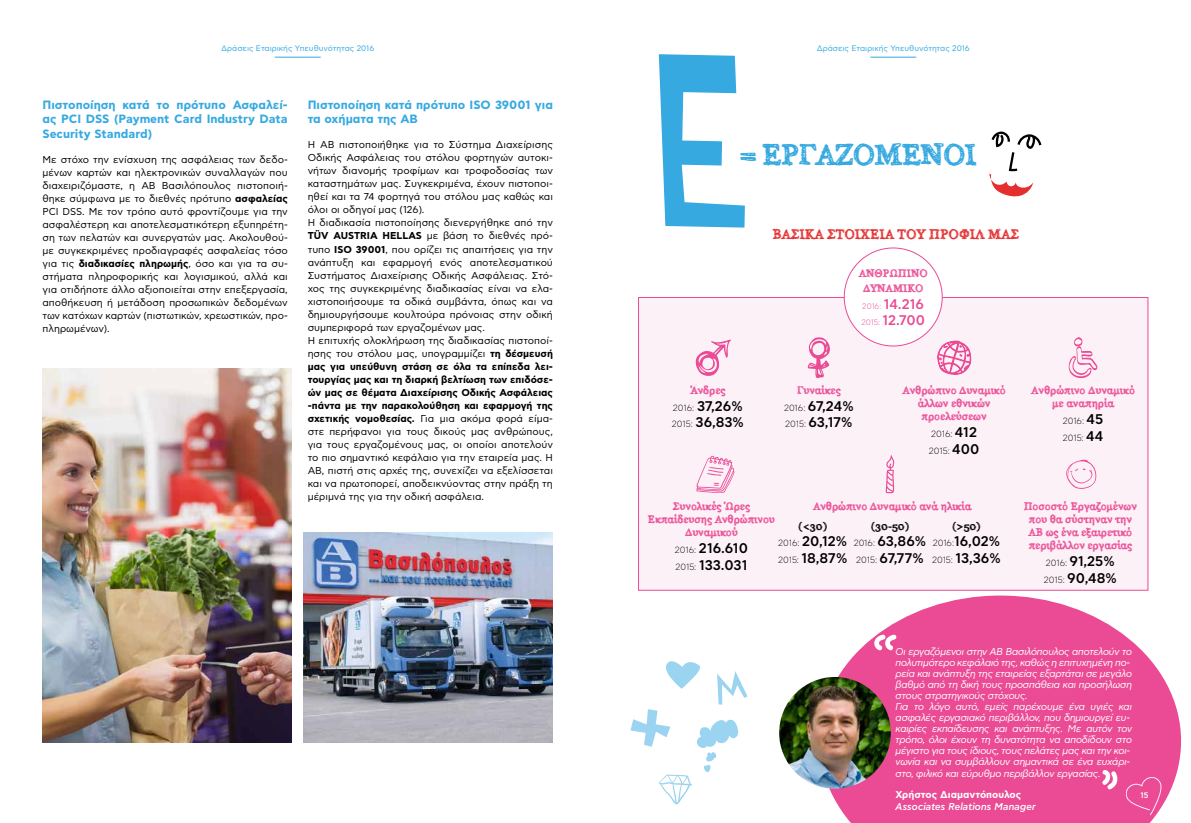
<style>
.page{position:relative;width:1191px;height:823px;background:#fff}
.page>*{position:absolute;margin:0;border:0;box-sizing:border-box;transform-origin:0 0}
.t1{font:61.5px "CF Menelaos";color:#fff}
.t2{font:58.7px "CF Menelaos";color:#fff}
.t3{font:30px "Alabama";letter-spacing:-.02em;color:#36a9e1}
.t4{font:500 14px/16.8px "CF Asty Std";color:#000}
.t5{font:14px "Alabama";color:#e52e2e}
.t6{font:500 14px/16.8px "CF Asty Std";color:#ea4b94}
.t7{font:700 12px/14.4px "CF Asty Std";color:#36a9e1;text-align:justify}
.t8{font:11px/13.2px "Alabama";color:#ea4b94;text-align:center}
.t9{font:11px "Alabama";color:#000}
.t10{font:10px/13px "CF Asty Std";color:#000;text-align:justify}
.t11{font:italic 10px/11px "CF Asty Std";letter-spacing:-.03em;color:#fff}
.t12{font:italic 500 10px "CF Asty Std";color:#fff}
.t13{font:700 10px "CF Asty Std";color:#fff}
.t14{font:300 9px/16.8px "CF Asty Std";color:#000}
.t15{font:8px "CF Asty Std";color:#36a9e1}
.t16{font:500 8px "CF Asty Std";color:#fff}
.s1{font-weight:700}
.s2{font-weight:300;font-size:8px}
.s3{font-weight:500;font-size:14px}
.s4{font-weight:300;font-size:9px}
</style>
<div class="page">
<svg style="left:819px;top:595px;width:362px;height:227px;fill:#ea4b94"></svg>
<img style="left:779px;top:676px;width:111px;height:112px;border-radius:56px">
<img style="left:43px;top:369px;width:249px;height:373px">
<img style="left:304px;top:532px;width:249px;height:210px">
<svg style="left:659px;top:54px;width:86px;height:173px"></svg>
<svg style="left:989px;top:131px;width:53px;height:66px"></svg>
<div style="left:638px;top:296px;width:511px;height:295px;background:#fdf1f8"></div>
<div style="left:844px;top:248px;width:98px;height:98px;background:#fff;border-radius:50%"></div>
<svg style="left:696px;top:455px;width:39px;height:38px"></svg>
<svg style="left:695px;top:339px;width:36px;height:38px"></svg>
<svg style="left:808px;top:337px;width:22px;height:41px"></svg>
<svg style="left:936px;top:319px;width:35px;height:62px"></svg>
<svg style="left:1067px;top:336px;width:31px;height:42px"></svg>
<svg style="left:885px;top:455px;width:9px;height:38px"></svg>
<svg style="left:1065px;top:459px;width:31px;height:29px"></svg>
<svg style="left:630px;top:661px;width:117px;height:143px"></svg>
<svg style="left:1126px;top:776px;width:35px;height:40px"></svg>
<hr style="left:275px;top:57px;width:46px;height:1px;background:#36a9e1">
<hr style="left:870px;top:57px;width:46px;height:1px;background:#36a9e1">
<p class="t15" style="left:221px;top:44px;width:155px">Δράσεις Εταιρικής Yπευθυνότητας 2016</p>
<p class="t15" style="left:816px;top:44px;width:155px">Δράσεις Εταιρικής Yπευθυνότητας 2016</p>
<p class="t7" style="left:43px;top:98px;width:247px">Πιστοποίηση κατά το πρότυπο Ασφαλεί&shy;ας PCI DSS (Payment Card Industry Data Security Standard)</p>
<p class="t10" style="left:43px;top:153px;width:247px">Με στόχο την ενίσχυση της ασφάλειας των δεδο&shy;μένων καρτών και ηλεκτρονικών συναλλαγών που διαχειριζόμαστε, η ΑΒ Βασιλόπουλος πιστοποιή&shy;θηκε σύμφωνα με το διεθνές πρότυπο <span class="s1">ασφαλείας </span>PCI DSS. Με τον τρόπο αυτό φροντίζουμε για την ασφαλέστερη και αποτελεσματικότερη εξυπηρέτη&shy;ση των πελατών και συνεργατών μας. Ακολουθού&shy;με συγκεκριμένες προδιαγραφές ασφαλείας τόσο για τις <span class="s1">διαδικασίες πληρωμής</span>, όσο και για τα συ&shy;στήματα πληροφορικής και λογισμικού, αλλά και για οτιδήποτε άλλο αξιοποιείται στην επεξεργασία, αποθήκευση ή μετάδοση προσωπικών δεδομένων των κατόχων καρτών (πιστωτικών, χρεωστικών, προ&shy;πληρωμένων).</p>
<p class="t7" style="left:308px;top:98px;width:247px">Πιστοποίηση κατά πρότυπο ISO 39001 για τα οχήματα της ΑB</p>
<p class="t10" style="left:308px;top:139px;width:247px;text-align:left">Η ΑΒ πιστοποιήθηκε για το Σύστημα Διαχείρισης Οδικής Ασφάλειας του στόλου φορτηγών αυτοκι&shy;νήτων διανομής τροφίμων και τροφοδοσίας των καταστημάτων μας. Συγκεκριμένα, έχουν πιστοποι&shy;ηθεί και τα 74 φορτηγά του στόλου μας καθώς και όλοι οι οδηγοί μας (126).<br>H διαδικασία πιστοποίησης διενεργήθηκε από την <span class="s1">TÜV AUSTRIA HELLAS</span> με βάση το διεθνές πρό&shy;τυπο <span class="s1">ISO 39001</span>, που ορίζει τις απαιτήσεις για την ανάπτυξη και εφαρμογή ενός αποτελεσματικού Συστήματος Διαχείρισης Οδικής Ασφάλειας. Στό&shy;χος της συγκεκριμένης διαδικασίας είναι να ελα&shy;χιστοποιήσουμε τα οδικά συμβάντα, όπως και να δημιουργήσουμε κουλτούρα πρόνοιας στην οδική συμπεριφορά των εργαζομένων μας.<br>Η επιτυχής ολοκλήρωση της διαδικασίας πιστοποί&shy;ησης του στόλου μας, υπογραμμίζει <span class="s1">τη δέσμευσή μας για υπεύθυνη στάση σε όλα τα επίπεδα λει&shy;τουργίας μας και τη διαρκή βελτίωση των επιδόσε&shy;ών μας σε θέματα Διαχείρισης Οδικής Ασφάλειας -πάντα με την παρακολούθηση και εφαρμογή της σχετικής νομοθεσίας.</span> Για μια ακόμα φορά είμα&shy;στε περήφανοι για τους δικούς μας ανθρώπους, για τους εργαζομένους μας, οι οποίοι αποτελούν το πιο σημαντικό κεφάλαιο για την εταιρεία μας. Η ΑΒ, πιστή στις αρχές της, συνεχίζει να εξελίσσεται και να πρωτοπορεί, αποδεικνύοντας στην πράξη τη μέριμνά της για την οδική ασφάλεια.</p>
<h3 class="t3" style="left:738px;top:136px;width:239px">= ΕΡΓΑΖΟΜΕΝΟΙ</h3>
<h3 class="t5" style="left:772px;top:225px;width:248px">ΒΑΣΙΚΆ ΣΤΟΙΧΕΊΑ ΤΟΥ ΠΡΟΦΊΛ ΜΑΣ</h3>
<p class="t8" style="left:858px;top:266px;width:71px;line-height:14.4px">ΑΝΘΡΏΠΙΝΟ<br>ΔΥΝΑΜΙΚΌ</p>
<h3 class="t6" style="left:861px;top:296px;width:65px"><span class="s2">2016:</span> 14.216<br><span class="s2">2015:</span> 12.700</h3>
<p class="t8" style="left:902px;top:383px;width:105px">Ανθρώπινο Δυναμικό άλλων εθνικών προελεύσεων</p>
<p class="t14" style="left:929px;top:425px;width:52px">2016: <span class="s3">412<br></span>2015: <span class="s3">400</span></p>
<p class="t8" style="left:797px;top:383px;width:45px">Γυναίκες</p>
<h3 class="t4" style="left:784px;top:398px;width:71px"><span class="s4">2016:</span> 67,24%<br><span class="s4">2015:</span> 63,17%</h3>
<p class="t8" style="left:1031px;top:383px;width:105px">Ανθρώπινο Δυναμικό με αναπηρία</p>
<p class="t14" style="left:1062px;top:412px;width:42px">2016: <span class="s3">45<br></span>2015: <span class="s3">44</span></p>
<p class="t8" style="left:690px;top:383px;width:37px">Άνδρες</p>
<h3 class="t4" style="left:672px;top:398px;width:73px"><span class="s4">2016:</span> 37,26%<br><span class="s4">2015:</span> 36,83%</h3>
<p class="t8" style="left:648px;top:499px;width:128px">Συνολικές Ώρες<br>Εκπαίδευσης Ανθρώπινου<br>Δυναμικού</p>
<h3 class="t4" style="left:675px;top:540px;width:75px"><span class="s4">2016:</span> 216.610<br><span class="s4">2015:</span> 133.031</h3>
<p class="t8" style="left:813px;top:499px;width:160px">Ανθρώπινο Δυναμικό ανά ηλικία</p>
<p class="t8" style="left:1023px;top:499px;width:115px">Ποσοστό Εργαζομένων που θα σύστηναν την<br>ΑΒ ως ένα εξαιρετικό περιβάλλον εργασίας</p>
<h3 class="t4" style="left:1043px;top:553px;width:75px"><span class="s4">2016:</span> 91,25%<br><span class="s4">2015:</span> 90,48%</h3>
<p class="t9" style="left:798px;top:518px;width:30px">(&lt;30)</p>
<h3 class="t4" style="left:778px;top:533px;width:71px"><span class="s4">2016:</span> 20,12%<br><span class="s4">2015:</span> 18,87%</h3>
<p class="t9" style="left:871px;top:518px;width:39px">(30-50)</p>
<h3 class="t4" style="left:853px;top:533px;width:74px"><span class="s4">2016:</span> 63,86%<br><span class="s4">2015:</span> 67,77%</h3>
<p class="t9" style="left:952px;top:518px;width:29px">(&gt;50)</p>
<h3 class="t4" style="left:932px;top:533px;width:70px"><span class="s4">2016:</span>16,02%<br><span class="s4">2015:</span> 13,36%</h3>
<h1 class="t1" style="left:871px;top:617px;width:28px">‘‘</h1>
<p class="t11" style="left:895px;top:646px;width:238px">Οι εργαζόμενοι στην ΑΒ Βασιλόπουλος αποτελούν το πολυτιμότερο κεφάλαιό της, καθώς η επιτυχημένη πο&shy;ρεία και ανάπτυξη της εταιρείας εξαρτάται σε μεγάλο βαθμό από τη δική τους προσπάθεια και προσήλωση στους στρατηγικούς στόχους.<br>Για το λόγο αυτό, εμείς παρέχουμε ένα υγιές και ασφαλές εργασιακό περιβάλλον, που δημιουργεί ευ&shy;καιρίες εκπαίδευσης και ανάπτυξης. Με αυτόν τον τρόπο, όλοι έχουν τη δυνατότητα να αποδίδουν στο μέγιστο για τους ίδιους, τους πελάτες μας και την κοι&shy;νωνία και να συμβάλλουν σημαντικά σε ένα ευχάρι-</p>
<p class="t11" style="left:895px;top:768px;width:206px">στο, φιλικό και εύρυθμο περιβάλλον εργασίας.</p>
<p class="t13" style="left:895px;top:788px;width:127px">Χρήστος Διαμαντόπουλος</p>
<p class="t12" style="left:895px;top:800px;width:142px">Associates Relations Manager</p>
<h2 class="t2" style="left:1097px;top:754px;width:24px">”</h2>
<p class="t16" style="left:1140px;top:790px;width:10px">15</p>
</div>
